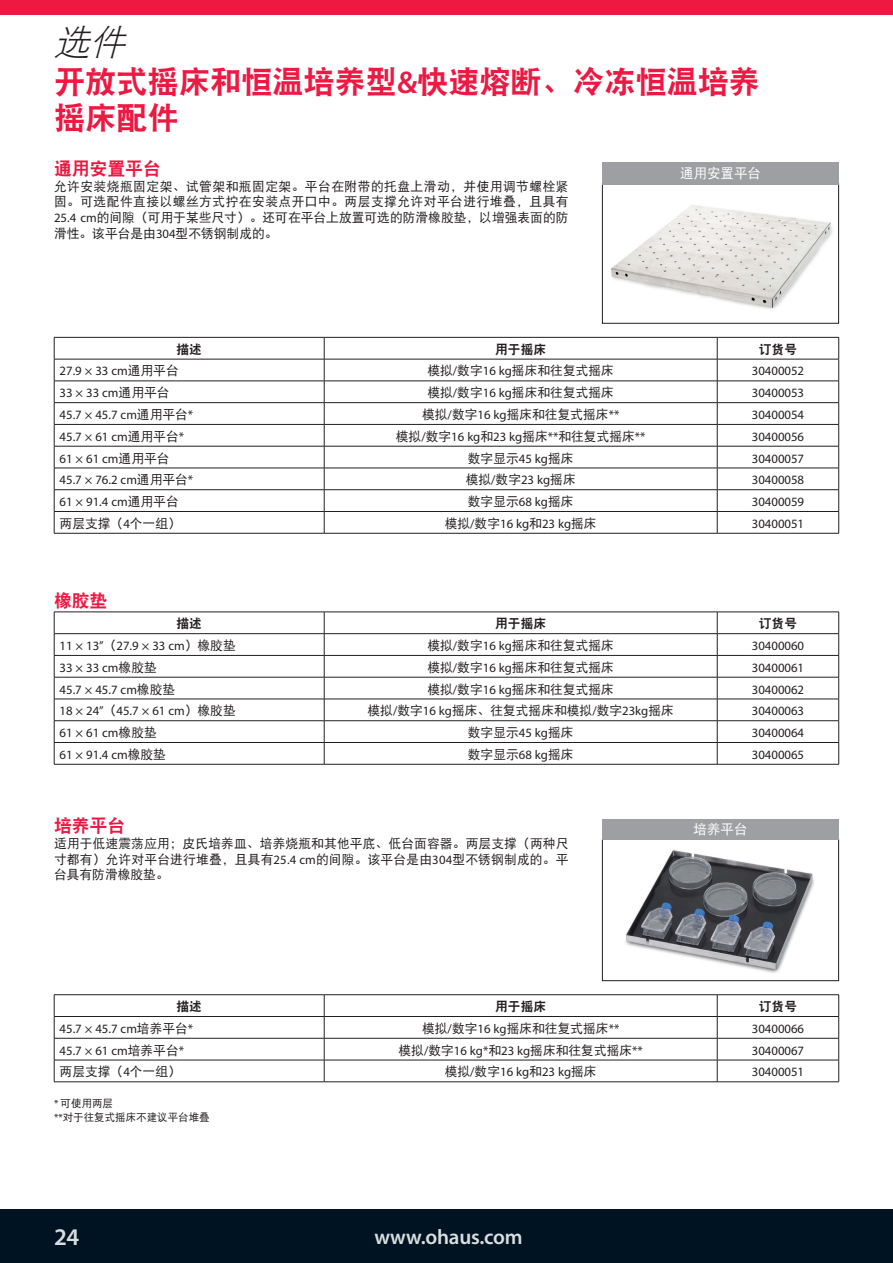
<style>
.page{position:relative;width:893px;height:1263px;background:#fff}
.page>*{position:absolute;margin:0;border:0;box-sizing:border-box;transform-origin:0 0}
.Interior_Product_Typ{font:italic 36px "DFP Hei W3";color:#231f20}
.Accessories{font:31.5px/36px "DFP Hei W9";letter-spacing:-.01em;color:#ed1943}
.Page_Number{font:600 24px "Myriad Pro";color:#d9dfdf}
.t1{font:600 21px "Myriad Pro";letter-spacing:-.01em;color:#d9dfdf}
.Red_Name-Smaller_Acc{font:18px "DFP Hei W9";letter-spacing:-.01em;color:#ed1943}
.t2{font:13.5px "DFP Hei W5";color:#fff}
.Specs_Centered_Text{font:12.75px "DFP Hei W5";color:#231f20}
.Body_Copy{font:12.75px/15.8px "DFP Hei W5";color:#231f20;text-align:justify}
.Specs_Left_Column{font:12.75px "Myriad Pro";color:#231f20}
.Specs_Centered_Text-2{font:12.75px "Myriad Pro";color:#231f20}
.Specs_Header_Centere{font:12.75px "DFP Hei W9";color:#231f20}
.Specs_Left_Column-2{font:12.75px "DFP Hei W5";color:#231f20}
.Captions{font:10.5px "DFP Hei W5";color:#231f20}
.s1{font-family:"Myriad Pro";font-weight:600}
.s2{font-family:"Myriad Pro"}
.s3{font-family:"DFP Hei W5"}
</style>
<div class="page">
<div style="left:0;top:0;width:893px;height:15px;background:#ed1943"></div>
<div style="left:0;top:1209px;width:893px;height:54px;background:#001322"></div>
<img style="left:611px;top:205px;width:222px;height:104px">
<div style="left:602px;top:183px;width:237px;height:141px;border:1px solid #231f20"></div>
<div style="left:602px;top:162px;width:237px;height:22px;background:#9d9fa2"></div>
<svg style="left:54px;top:337px;width:785px;height:196px"></svg>
<hr style="left:54px;top:533px;width:270px;height:1px;background:#231f20">
<hr style="left:324px;top:533px;width:393px;height:1px;background:#231f20">
<hr style="left:717px;top:533px;width:122px;height:1px;background:#231f20">
<svg style="left:54px;top:612px;width:785px;height:152px"></svg>
<hr style="left:54px;top:764px;width:270px;height:1px;background:#231f20">
<hr style="left:324px;top:764px;width:393px;height:1px;background:#231f20">
<hr style="left:717px;top:764px;width:122px;height:1px;background:#231f20">
<img style="left:625px;top:850px;width:189px;height:123px">
<div style="left:602px;top:839px;width:237px;height:142px;border:1px solid #231f20"></div>
<div style="left:602px;top:819px;width:237px;height:21px;background:#9d9fa2"></div>
<hr style="left:54px;top:994px;width:270px;height:1px;background:#231f20">
<hr style="left:324px;top:994px;width:393px;height:1px;background:#231f20">
<hr style="left:717px;top:994px;width:122px;height:1px;background:#231f20">
<svg style="left:54px;top:995px;width:785px;height:86px"></svg>
<hr style="left:54px;top:1081px;width:270px;height:1px;background:#231f20">
<hr style="left:324px;top:1081px;width:393px;height:1px;background:#231f20">
<hr style="left:717px;top:1081px;width:122px;height:1px;background:#231f20">
<p class="Interior_Product_Typ" style="left:54px;top:22px;width:83px">选件</p>
<p class="Accessories" style="left:54px;top:63px;width:708px">开放式摇床和恒温培养型<span class="s1">&amp;</span>快速熔断、冷冻恒温培养摇床配件</p>
<p class="Red_Name-Smaller_Acc" style="left:54px;top:159px;width:109px">通用安置平台</p>
<p class="Body_Copy" style="left:54px;top:178px;width:516px">允许安装烧瓶固定架、试管架和瓶固定架。平台在附带的托盘上滑动，并使用调节螺栓紧固。可选配件直接以螺丝方式拧在安装点开口中。两层支撑允许对平台进行堆叠，且具有<span class="s2">25.4 cm</span>的间隙（可用于某些尺寸）。还可在平台上放置可选的防滑橡胶垫，以增强表面的防滑性。该平台是由<span class="s2">304</span>型不锈钢制成的。</p>
<p class="t2" style="left:680px;top:166px;width:82px">通用安置平台</p>
<p class="Specs_Header_Centere" style="left:176px;top:342px;width:27px">描述</p>
<p class="Specs_Header_Centere" style="left:495px;top:342px;width:52px">用于摇床</p>
<p class="Specs_Header_Centere" style="left:759px;top:342px;width:40px">订货号</p>
<p class="Specs_Left_Column" style="left:60px;top:363px;width:121px">27.9 × 33 cm<span class="s3">通用平台</span></p>
<p class="Specs_Centered_Text" style="left:427px;top:364px;width:188px">模拟<span class="s2">/</span>数字<span class="s2">16 kg</span>摇床和往复式摇床</p>
<p class="Specs_Centered_Text-2" style="left:752px;top:363px;width:54px">30400052</p>
<p class="Specs_Left_Column" style="left:60px;top:385px;width:112px">33 × 33 cm<span class="s3">通用平台</span></p>
<p class="Specs_Centered_Text" style="left:427px;top:386px;width:188px">模拟<span class="s2">/</span>数字<span class="s2">16 kg</span>摇床和往复式摇床</p>
<p class="Specs_Centered_Text-2" style="left:752px;top:385px;width:54px">30400053</p>
<p class="Specs_Left_Column" style="left:60px;top:407px;width:135px">45.7 × 45.7 cm<span class="s3">通用平台</span>*</p>
<p class="Specs_Centered_Text" style="left:422px;top:407px;width:199px">模拟<span class="s2">/</span>数字<span class="s2">16 kg</span>摇床和往复式摇床<span class="s2">**</span></p>
<p class="Specs_Centered_Text-2" style="left:752px;top:407px;width:54px">30400054</p>
<p class="Specs_Left_Column" style="left:60px;top:429px;width:126px">45.7 × 61 cm<span class="s3">通用平台</span>*</p>
<p class="Specs_Centered_Text" style="left:396px;top:429px;width:251px">模拟<span class="s2">/</span>数字<span class="s2">16 kg</span>和<span class="s2">23 kg</span>摇床<span class="s2">**</span>和往复式摇床<span class="s2">**</span></p>
<p class="Specs_Centered_Text-2" style="left:752px;top:429px;width:54px">30400056</p>
<p class="Specs_Left_Column" style="left:60px;top:450px;width:112px">61 × 61 cm<span class="s3">通用平台</span></p>
<p class="Specs_Centered_Text" style="left:468px;top:451px;width:107px">数字显示<span class="s2">45 kg</span>摇床</p>
<p class="Specs_Centered_Text-2" style="left:752px;top:450px;width:54px">30400057</p>
<p class="Specs_Left_Column" style="left:60px;top:472px;width:135px">45.7 × 76.2 cm<span class="s3">通用平台</span>*</p>
<p class="Specs_Centered_Text" style="left:466px;top:473px;width:112px">模拟<span class="s2">/</span>数字<span class="s2">23 kg</span>摇床</p>
<p class="Specs_Centered_Text-2" style="left:752px;top:472px;width:54px">30400058</p>
<p class="Specs_Left_Column" style="left:60px;top:494px;width:121px">61 × 91.4 cm<span class="s3">通用平台</span></p>
<p class="Specs_Centered_Text" style="left:468px;top:495px;width:107px">数字显示<span class="s2">68 kg</span>摇床</p>
<p class="Specs_Centered_Text-2" style="left:752px;top:494px;width:54px">30400059</p>
<p class="Specs_Left_Column-2" style="left:60px;top:516px;width:123px">两层支撑（<span class="s2">4</span>个一组）</p>
<p class="Specs_Centered_Text-2" style="left:445px;top:516px;width:153px"><span class="s3">模拟</span>/<span class="s3">数字</span>16 kg<span class="s3">和</span>23 kg<span class="s3">摇床</span></p>
<p class="Specs_Centered_Text-2" style="left:752px;top:516px;width:54px">30400051</p>
<p class="Red_Name-Smaller_Acc" style="left:54px;top:591px;width:55px">橡胶垫</p>
<p class="Specs_Header_Centere" style="left:176px;top:617px;width:27px">描述</p>
<p class="Specs_Header_Centere" style="left:495px;top:617px;width:52px">用于摇床</p>
<p class="Specs_Header_Centere" style="left:759px;top:617px;width:40px">订货号</p>
<p class="Specs_Left_Column" style="left:60px;top:638px;width:178px">11 × 13”<span class="s3">（</span>27.9 × 33 cm<span class="s3">）橡胶垫</span></p>
<p class="Specs_Centered_Text" style="left:427px;top:638px;width:188px">模拟<span class="s2">/</span>数字<span class="s2">16 kg</span>摇床和往复式摇床</p>
<p class="Specs_Centered_Text-2" style="left:752px;top:638px;width:54px">30400060</p>
<p class="Specs_Left_Column" style="left:60px;top:660px;width:99px">33 × 33 cm<span class="s3">橡胶垫</span></p>
<p class="Specs_Centered_Text" style="left:427px;top:660px;width:188px">模拟<span class="s2">/</span>数字<span class="s2">16 kg</span>摇床和往复式摇床</p>
<p class="Specs_Centered_Text-2" style="left:752px;top:660px;width:54px">30400061</p>
<p class="Specs_Left_Column" style="left:60px;top:681px;width:117px">45.7 × 45.7 cm<span class="s3">橡胶垫</span></p>
<p class="Specs_Centered_Text" style="left:427px;top:682px;width:188px">模拟<span class="s2">/</span>数字<span class="s2">16 kg</span>摇床和往复式摇床</p>
<p class="Specs_Centered_Text-2" style="left:752px;top:681px;width:54px">30400062</p>
<p class="Specs_Left_Column" style="left:60px;top:703px;width:178px">18 × 24”<span class="s3">（</span>45.7 × 61 cm<span class="s3">）橡胶垫</span></p>
<p class="Specs_Centered_Text" style="left:368px;top:704px;width:308px">模拟<span class="s2">/</span>数字<span class="s2">16 kg</span>摇床、往复式摇床和模拟<span class="s2">/</span>数字<span class="s2">23kg</span>摇床</p>
<p class="Specs_Centered_Text-2" style="left:752px;top:703px;width:54px">30400063</p>
<p class="Specs_Left_Column" style="left:60px;top:725px;width:99px">61 × 61 cm<span class="s3">橡胶垫</span></p>
<p class="Specs_Centered_Text" style="left:468px;top:726px;width:107px">数字显示<span class="s2">45 kg</span>摇床</p>
<p class="Specs_Centered_Text-2" style="left:752px;top:725px;width:54px">30400064</p>
<p class="Specs_Left_Column" style="left:60px;top:747px;width:108px">61 × 91.4 cm<span class="s3">橡胶垫</span></p>
<p class="Specs_Centered_Text" style="left:468px;top:747px;width:107px">数字显示<span class="s2">68 kg</span>摇床</p>
<p class="Specs_Centered_Text-2" style="left:752px;top:747px;width:54px">30400065</p>
<p class="Red_Name-Smaller_Acc" style="left:54px;top:816px;width:73px">培养平台</p>
<p class="Body_Copy" style="left:54px;top:835px;width:516px">适用于低速震荡应用；皮氏培养皿、培养烧瓶和其他平底、低台面容器。两层支撑（两种尺寸都有）允许对平台进行堆叠，且具有<span class="s2">25.4 cm</span>的间隙。该平台是由<span class="s2">304</span>型不锈钢制成的。平台具有防滑橡胶垫。</p>
<p class="t2" style="left:693px;top:822px;width:55px">培养平台</p>
<p class="Specs_Header_Centere" style="left:176px;top:1000px;width:27px">描述</p>
<p class="Specs_Header_Centere" style="left:495px;top:1000px;width:52px">用于摇床</p>
<p class="Specs_Header_Centere" style="left:759px;top:1000px;width:40px">订货号</p>
<p class="Specs_Left_Column" style="left:60px;top:1021px;width:135px">45.7 × 45.7 cm<span class="s3">培养平台</span>*</p>
<p class="Specs_Centered_Text" style="left:422px;top:1021px;width:199px">模拟<span class="s2">/</span>数字<span class="s2">16 kg</span>摇床和往复式摇床<span class="s2">**</span></p>
<p class="Specs_Centered_Text-2" style="left:752px;top:1021px;width:54px">30400066</p>
<p class="Specs_Left_Column" style="left:60px;top:1042px;width:126px">45.7 × 61 cm<span class="s3">培养平台</span>*</p>
<p class="Specs_Centered_Text" style="left:399px;top:1043px;width:246px">模拟<span class="s2">/</span>数字<span class="s2">16 kg*</span>和<span class="s2">23 kg</span>摇床和往复式摇床<span class="s2">**</span></p>
<p class="Specs_Centered_Text-2" style="left:752px;top:1042px;width:54px">30400067</p>
<p class="Specs_Left_Column-2" style="left:60px;top:1065px;width:123px">两层支撑（<span class="s2">4</span>个一组）</p>
<p class="Specs_Centered_Text-2" style="left:445px;top:1064px;width:153px"><span class="s3">模拟</span>/<span class="s3">数字</span>16 kg<span class="s3">和</span>23 kg<span class="s3">摇床</span></p>
<p class="Specs_Centered_Text-2" style="left:752px;top:1064px;width:54px">30400051</p>
<p class="Captions" style="left:54px;top:1098px;width:61px"><span class="s2">*</span> 可使用两层</p>
<p class="Captions" style="left:54px;top:1111px;width:157px"><span class="s2">**</span>对于往复式摇床不建议平台堆叠</p>
<p class="Page_Number" style="left:54px;top:1222px;width:27px">24</p>
<h3 class="t1" style="left:374px;top:1223px;width:150px">www.ohaus.com</h3>
</div>
